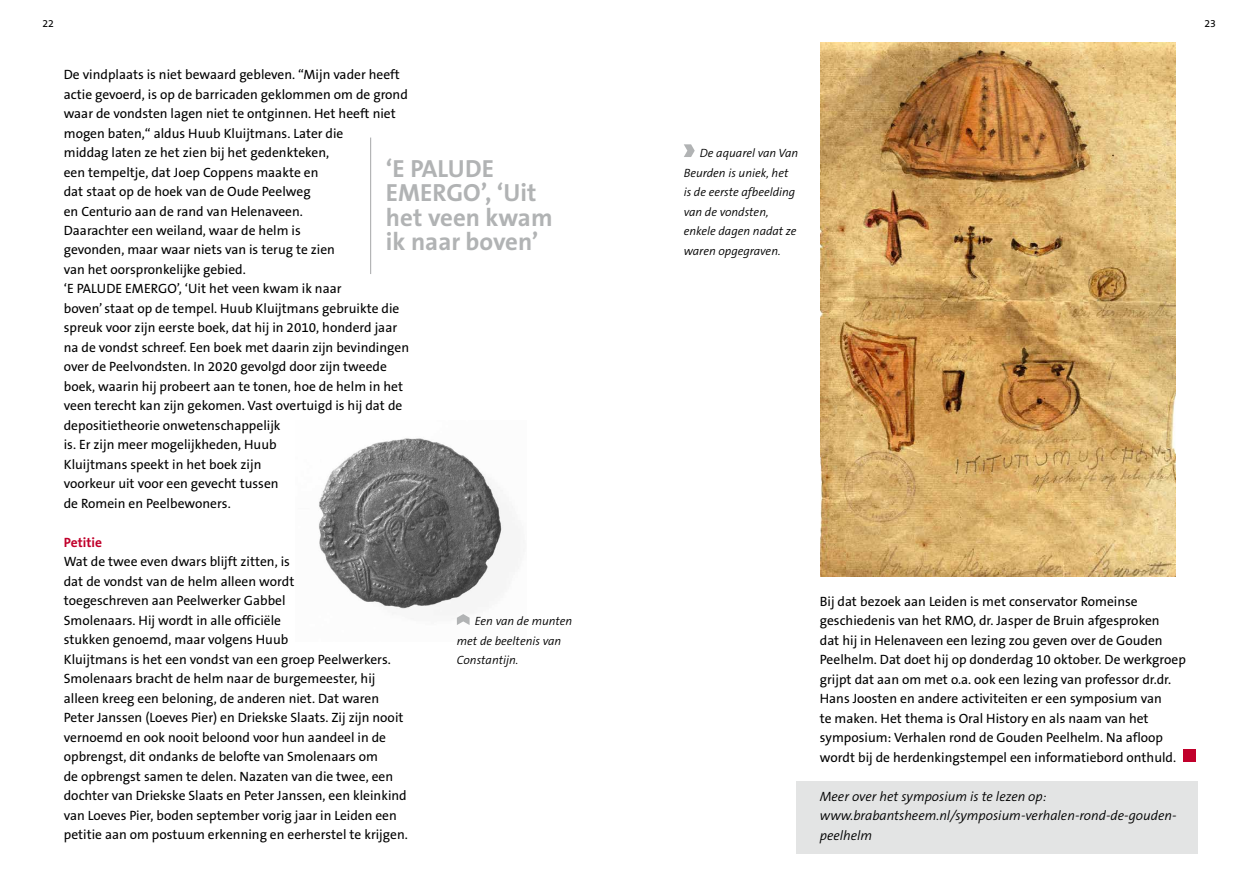
<style>
.page{position:relative;width:1259px;height:893px;background:#fff}
.page>*{position:absolute;margin:0;border:0;box-sizing:border-box;transform-origin:0 0}
.t1{font:700 24.9px/24.3px "The Sans B7";color:#b1b3b4}
.t2{font:13.5px/19.5px "The Sans B5 Plain";color:#000}
.t3{font:italic 300 13.5px/19.5px "The Sans B4";color:#000}
.t4{font:700 13.5px "The Sans B7";color:#c1002b}
.t5{font:italic 300 12px/19.5px "The Sans B4";color:#000}
.t6{font:10.5px "The Sans B5 Plain";color:#000}
</style>
<div class="page">
<img style="left:319px;top:438px;width:185px;height:187px">
<div style="left:796px;top:781px;width:401px;height:73px;background:#e3e4e4"></div>
<hr style="left:370px;top:138px;width:1px;height:136px;background:#b1b3b4">
<svg style="left:684px;top:144px;width:11px;height:13px"></svg>
<img style="left:821px;top:42px;width:355px;height:535px">
<svg style="left:457px;top:614px;width:12px;height:11px"></svg>
<div style="left:1183px;top:749px;width:13px;height:13px;background:#c1002b"></div>
<p class="t6" style="left:43px;top:18px;width:13px">22</p>
<p class="t6" style="left:1204px;top:18px;width:13px">23</p>
<p class="t2" style="left:64px;top:65px;width:347px">De vindplaats is niet bewaard gebleven. “Mijn vader heeft actie gevoerd, is op de barricaden geklommen om de grond waar de vondsten lagen niet te ontginnen. Het heeft niet mogen baten,“ aldus Huub Kluijtmans. Later die<br>middag laten ze het zien bij het gedenkteken,<br>een tempeltje, dat Joep Coppens maakte en<br>dat staat op de hoek van de Oude Peelweg<br>en Centurio aan de rand van Helenaveen.<br>Daarachter een weiland, waar de helm is<br>gevonden, maar waar niets van is terug te zien<br>van het oorspronkelijke gebied.<br>‘E PALUDE EMERGO’, ‘Uit het veen kwam ik naar<br>boven’ staat op de tempel. Huub Kluijtmans gebruikte die spreuk voor zijn eerste boek, dat hij in 2010, honderd jaar na de vondst schreef. Een boek met daarin zijn bevindingen over de Peelvondsten. In 2020 gevolgd door zijn tweede boek, waarin hij probeert aan te tonen, hoe de helm in het veen terecht kan zijn gekomen. Vast overtuigd is hij dat de depositietheorie onwetenschappelijk<br>is. Er zijn meer mogelijkheden, Huub<br>Kluijtmans speekt in het boek zijn<br>voorkeur uit voor een gevecht tussen<br>de Romein en Peelbewoners.</p>
<p class="t4" style="left:64px;top:535px;width:40px">Petitie</p>
<p class="t2" style="left:64px;top:553px;width:345px">Wat de twee even dwars blijft zitten, is<br>dat de vondst van de helm alleen wordt<br>toegeschreven aan Peelwerker Gabbel<br>Smolenaars. Hij wordt in alle officiële<br>stukken genoemd, maar volgens Huub<br>Kluijtmans is het een vondst van een groep Peelwerkers.<br>Smolenaars bracht de helm naar de burgemeester, hij alleen kreeg een beloning, de anderen niet. Dat waren Peter Janssen (Loeves Pier) en Driekske Slaats. Zij zijn nooit vernoemd en ook nooit beloond voor hun aandeel in de opbrengst, dit ondanks de belofte van Smolenaars om<br>de opbrengst samen te delen. Nazaten van die twee, een dochter van Driekske Slaats en Peter Janssen, een kleinkind van Loeves Pier, boden september vorig jaar in Leiden een petitie aan om postuum erkenning en eerherstel te krijgen.</p>
<h1 class="t1" style="left:386px;top:157px;width:168px">‘E PALUDE<br>EMERGO’, ‘Uit het veen kwam ik naar boven’</h1>
<p class="t5" style="left:457px;top:612px;width:117px;text-indent:18px">Een van de munten met de beeltenis van<br>Constantijn.</p>
<p class="t5" style="left:684px;top:144px;width:116px;text-indent:16px">De aquarel van Van<br>Beurden is uniek, het is de eerste afbeelding van de vondsten, enkele dagen nadat ze waren opgegraven.</p>
<p class="t2" style="left:820px;top:592px;width:368px">Bij dat bezoek aan Leiden is met conservator Romeinse geschiedenis van het RMO, dr. Jasper de Bruin afgesproken<br>dat hij in Helenaveen een lezing zou geven over de Gouden Peelhelm. Dat doet hij op donderdag 10 oktober. De werkgroep grijpt dat aan om met o.a. ook een lezing van professor dr.dr.<br>Hans Joosten en andere activiteiten er een symposium van<br>te maken. Het thema is Oral History en als naam van het symposium: Verhalen rond de Gouden Peelhelm. Na afloop wordt bij de herdenkingstempel een informatiebord onthuld.</p>
<p class="t3" style="left:820px;top:787px;width:358px">Meer over het symposium is te lezen op: www.brabantsheem.nl/symposium-verhalen-rond-de-gouden&shy;peelhelm</p>
</div>
